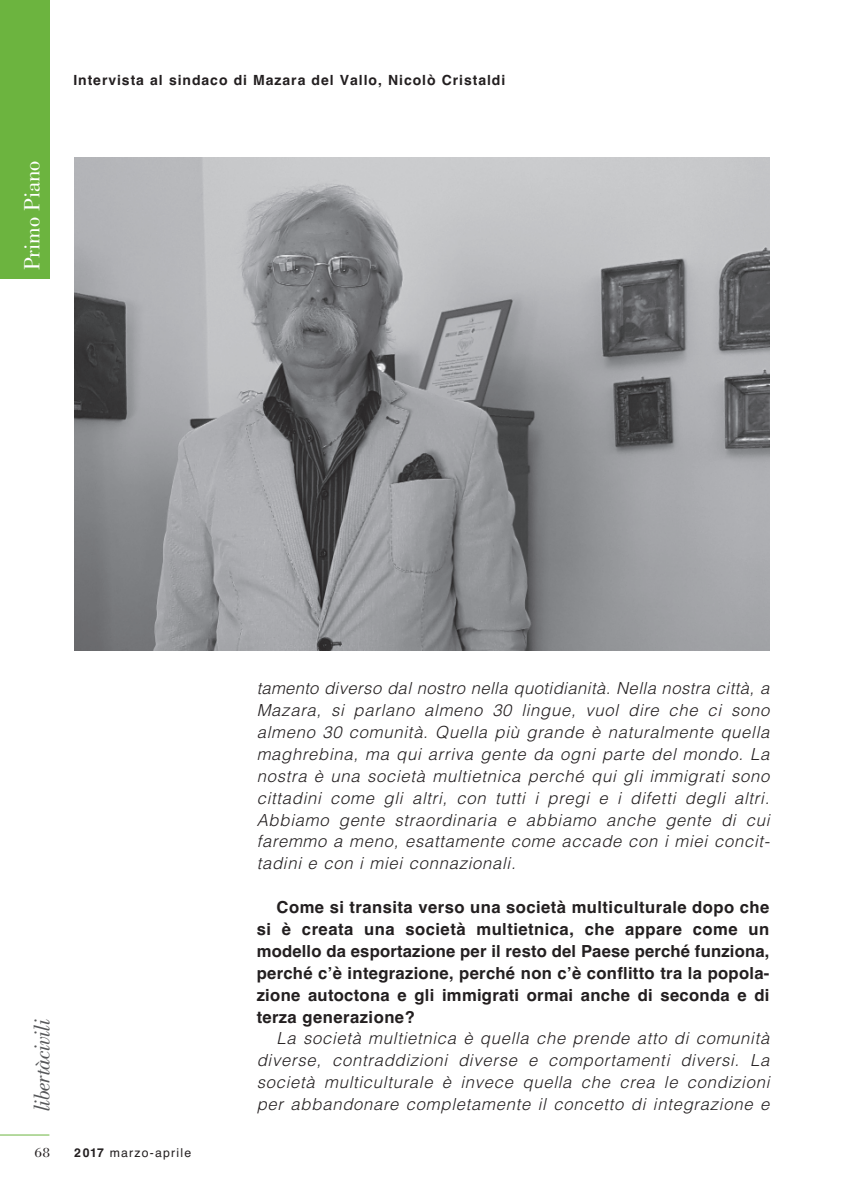
<style>
.page{position:relative;width:844px;height:1191px;background:#fff}
.page>*{position:absolute;margin:0;border:0;box-sizing:border-box;transform-origin:0 0}
.t1{font:italic 22.75px "Bodoni";letter-spacing:-.025em;color:#57585a}
.t2{font:22.75px "Bodoni";color:#fff}
.t3{font:italic 300 16.62px/21.9px "Helvetica";letter-spacing:.045em;color:#231f20;text-align:justify}
.t4{font:700 16.62px/21.9px "Helvetica";letter-spacing:.02em;color:#231f20;text-align:justify}
.t5{font:700 14px "Helvetica";letter-spacing:.065em;color:#231f20}
.t6{font:14px "Bodoni";color:#231f20}
.t7{font:12.25px "Helvetica";letter-spacing:.1em;color:#231f20}
.s1{font-weight:700}
</style>
<div class="page">
<div style="left:0;top:0;width:49px;height:278px;background:#6cb43f"></div>
<hr style="left:0;top:1134px;width:49px;height:1px;background:#6cb43f">
<img style="left:74px;top:157px;width:695px;height:493px">
<h1 class="t2" style="left:19px;top:270px;width:111px;rotate:-90deg">Primo Piano</h1>
<p class="t5" style="left:73px;top:69px;width:433px">Intervista al sindaco di Mazara del Vallo, Nicolò Cristaldi</p>
<h1 class="t1" style="left:29px;top:1111px;width:94px;rotate:-90deg">libertàcivili</h1>
<p class="t3" style="left:256px;top:677px;width:514px">tamento diverso dal nostro nella quotidianità. Nella nostra città, a Mazara, si parlano almeno 30 lingue, vuol dire che ci sono almeno 30 comunità. Quella più grande è naturalmente quella maghrebina, ma qui arriva gente da ogni parte del mondo. La nostra è una società multietnica perché qui gli immigrati sono cittadini come gli altri, con tutti i pregi e i difetti degli altri.<br>Abbiamo gente straordinaria e abbiamo anche gente di cui faremmo a meno, esattamente come accade con i miei concit&shy;tadini e con i miei connazionali.</p>
<p class="t4" style="left:256px;top:896px;width:514px;text-indent:20px">Come si transita verso una società multiculturale dopo che si è creata una società multietnica, che appare come un modello da esportazione per il resto del Paese perché funziona, perché c’è integrazione, perché non c’è conflitto tra la popola&shy;zione autoctona e gli immigrati ormai anche di seconda e di terza generazione?</p>
<p class="t3" style="left:256px;top:1027px;width:514px;text-indent:20px">La società multietnica è quella che prende atto di comunità diverse, contraddizioni diverse e comportamenti diversi. La società multiculturale è invece quella che crea le condizioni per abbandonare completamente il concetto di integrazione e</p>
<p class="t6" style="left:35px;top:1144px;width:17px">68</p>
<p class="t7" style="left:74px;top:1143px;width:118px"><span class="s1">2017</span> marzo-aprile</p>
</div>
